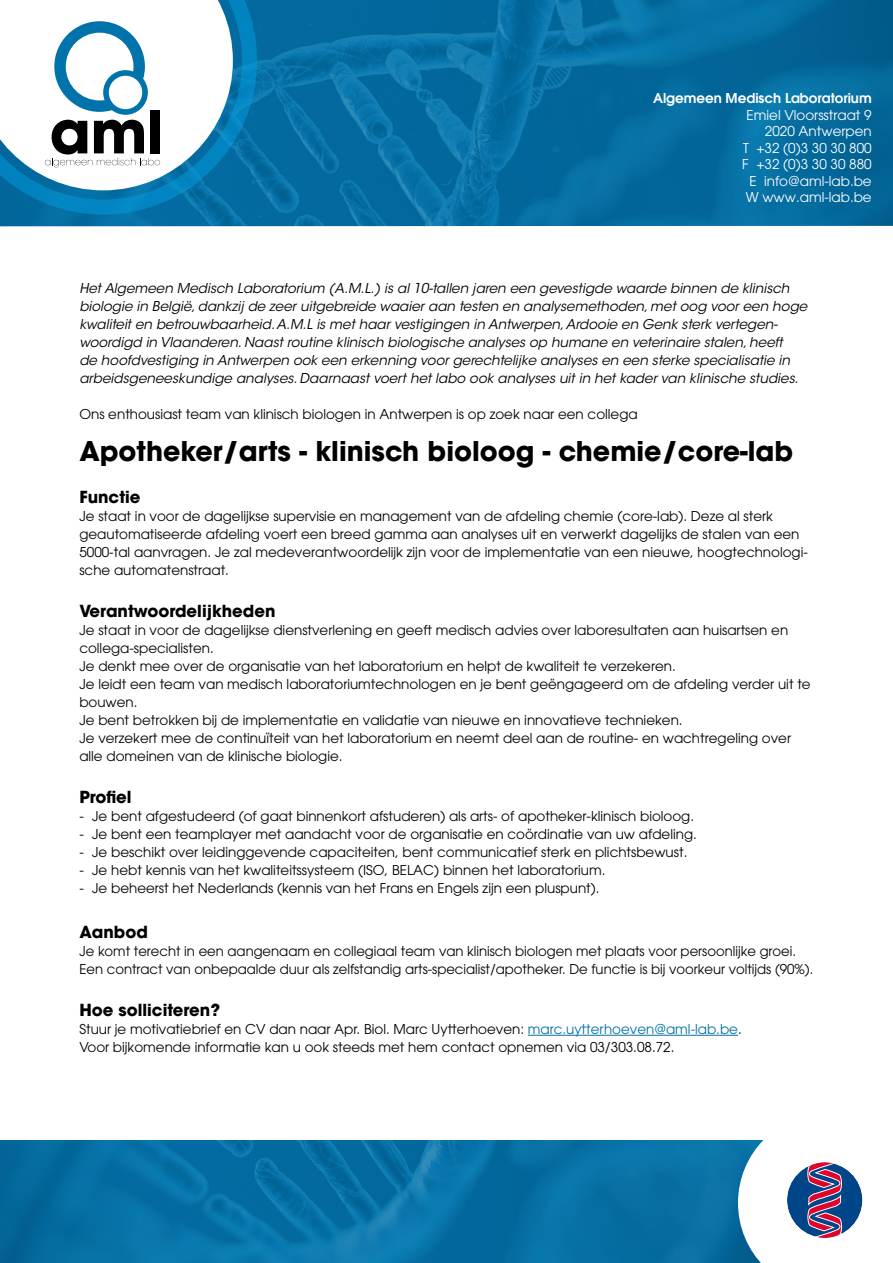
<style>
.page{position:relative;width:893px;height:1263px;background:#fff}
.page>*{position:absolute;margin:0;border:0;box-sizing:border-box;transform-origin:0 0}
.t1{font:700 27px "ITC Avant Garde Std";color:#000}
.t2{font:700 16.5px "ITC Avant Garde Std";color:#000}
.t3{font:13.5px/18px "Avant Garde LT";color:#000}
.t4{font:italic 13.5px/18px "ITC Avant Garde Std";color:#000}
.t5{font:13.5px/16.5px "Avant Garde LT";color:#fff;text-align:right}
.t6{font:600 13.5px "Avant Garde LT";color:#fff}
.s1{color:#0070a8}
</style>
<div class="page">
<hr style="left:528px;top:1035px;width:210px;height:1px;background:#0070a8">
<img style="left:0;top:0;width:893px;height:226px">
<img style="left:0;top:1140px;width:738px;height:123px">
<svg style="left:0;top:0;width:257px;height:215px;background:#0375ae"></svg>
<svg style="left:0;top:0;width:233px;height:190px"></svg>
<svg style="left:738px;top:1140px;width:125px;height:123px"></svg>
<p class="t6" style="left:653px;top:89px;width:220px">Algemeen Medisch Laboratorium</p>
<p class="t5" style="left:742px;top:106px;width:131px">Emiel Vloorsstraat 9<br>2020 Antwerpen<br>T +32 (0)3 30 30 800<br>F +32 (0)3 30 30 880<br>E info@aml-lab.be<br>W www.aml-lab.be</p>
<p class="t4" style="left:79px;top:279px;width:729px">Het Algemeen Medisch Laboratorium (A.M.L.) is al 10-tallen jaren een gevestigde waarde binnen de klinisch biologie in België, dankzij de zeer uitgebreide waaier aan testen en analysemethoden, met oog voor een hoge kwaliteit en betrouwbaarheid. A.M.L is met haar vestigingen in Antwerpen, Ardooie en Genk sterk vertegen&shy;woordigd in Vlaanderen. Naast routine klinisch biologische analyses op humane en veterinaire stalen, heeft<br>de hoofdvestiging in Antwerpen ook een erkenning voor gerechtelijke analyses en een sterke specialisatie in arbeidsgeneeskundige analyses. Daarnaast voert het labo ook analyses uit in het kader van klinische studies.</p>
<p class="t3" style="left:79px;top:405px;width:560px">Ons enthousiast team van klinisch biologen in Antwerpen is op zoek naar een collega</p>
<h1 class="t1" style="left:79px;top:433px;width:715px">Apotheker/arts - klinisch bioloog - chemie/core-lab</h1>
<p class="t2" style="left:79px;top:486px;width:63px">Functie</p>
<p class="t3" style="left:79px;top:507px;width:730px">Je staat in voor de dagelijkse supervisie en management van de afdeling chemie (core-lab). Deze al sterk geautomatiseerde afdeling voert een breed gamma aan analyses uit en verwerkt dagelijks de stalen van een 5000-tal aanvragen. Je zal medeverantwoordelijk zijn voor de implementatie van een nieuwe, hoogtechnologi&shy;sche automatenstraat.</p>
<p class="t2" style="left:79px;top:600px;width:198px">Verantwoordelijkheden</p>
<p class="t3" style="left:79px;top:621px;width:733px">Je staat in voor de dagelijkse dienstverlening en geeft medisch advies over laboresultaten aan huisartsen en collega-specialisten.<br>Je denkt mee over de organisatie van het laboratorium en helpt de kwaliteit te verzekeren.<br>Je leidt een team van medisch laboratoriumtechnologen en je bent geëngageerd om de afdeling verder uit te bouwen.<br>Je bent betrokken bij de implementatie en validatie van nieuwe en innovatieve technieken.<br>Je verzekert mee de continuïteit van het laboratorium en neemt deel aan de routine- en wachtregeling over alle domeinen van de klinische biologie.</p>
<p class="t2" style="left:79px;top:786px;width:54px">Profiel</p>
<p class="t3" style="left:79px;top:807px;width:616px">- Je bent afgestudeerd (of gaat binnenkort afstuderen) als arts- of apotheker-klinisch bioloog.</p>
<p class="t3" style="left:79px;top:825px;width:619px">- Je bent een teamplayer met aandacht voor de organisatie en coördinatie van uw afdeling.</p>
<p class="t3" style="left:79px;top:843px;width:609px">- Je beschikt over leidinggevende capaciteiten, bent communicatief sterk en plichtsbewust.</p>
<p class="t3" style="left:79px;top:861px;width:528px">- Je hebt kennis van het kwaliteitssysteem (ISO, BELAC) binnen het laboratorium.</p>
<p class="t3" style="left:79px;top:879px;width:522px">- Je beheerst het Nederlands (kennis van het Frans en Engels zijn een pluspunt).</p>
<p class="t2" style="left:79px;top:921px;width:70px">Aanbod</p>
<p class="t3" style="left:79px;top:942px;width:735px">Je komt terecht in een aangenaam en collegiaal team van klinisch biologen met plaats voor persoonlijke groei.<br>Een contract van onbepaalde duur als zelfstandig arts-specialist/apotheker. De functie is bij voorkeur voltijds (90%).</p>
<p class="t2" style="left:79px;top:999px;width:142px">Hoe solliciteren?</p>
<p class="t3" style="left:79px;top:1020px;width:664px">Stuur je motivatiebrief en CV dan naar Apr. Biol. Marc Uytterhoeven: <span class="s1">marc.uytterhoeven@aml-lab.be</span>.<br>Voor bijkomende informatie kan u ook steeds met hem contact opnemen via 03/303.08.72.</p>
</div>
